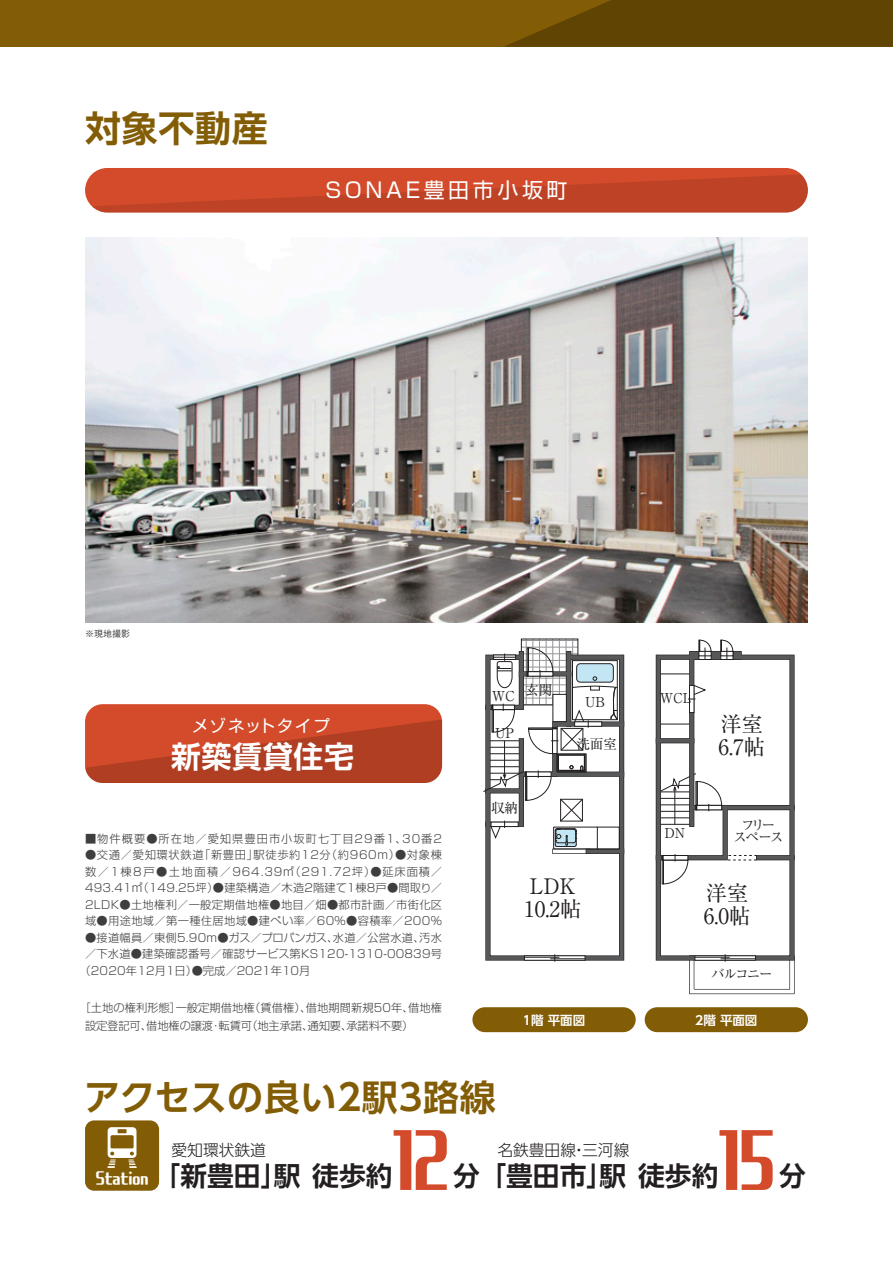
<style>
.page{position:relative;width:893px;height:1263px;background:#fff}
.page>*{position:absolute;margin:0;border:0;box-sizing:border-box;transform-origin:0 0}
.t1{font:94.5px "GN Kin iro Sans Serif";color:#d34b2b}
.t2{font:700 36px "UD Shin Go Pro De";letter-spacing:.02em;color:#835d06}
.t3{font:700 30px "UD Shin Go Pro De";letter-spacing:.02em;color:#fff}
.t4{font:700 26.85px "UD Shin Go Pro De";color:#231f20}
.t5{font:21.45px/22.6px "Ryumin Pr 6";color:#231f20}
.t6{font:21px "Shin Go Pr 6";letter-spacing:.17em;color:#fff}
.t7{font:21px "GN Kin iro Sans Serif";color:#fff}
.t8{font:16.5px "Shin Go Pr 6";letter-spacing:.1em;color:#fff}
.t9{font:300 15.75px "UD Shin Go Pro";color:#231f20}
.t10{font:13.65px/12.3px "Ryumin Pr 6";color:#231f20;text-align:center}
.t11{font:700 12.45px "UD Shin Go Pro De";color:#fff}
.t12{font:300 11.25px/16.5px "Shin Go Pr 6";letter-spacing:.015em;color:#3e3e3f;text-align:justify}
.t13{font:300 11.25px "Shin Go Pr 6";letter-spacing:.09em;color:#3e3e3f}
.t14{font:500 9px "Gothic BBB Pro";color:#3e3e3f}
</style>
<div class="page">
<div style="left:0;top:0;width:893px;height:47px;background:#835d06"></div>
<svg style="left:504px;top:0;width:389px;height:47px"></svg>
<div style="left:85px;top:704px;width:357px;height:79px;background:#d34b2b;border-radius:18px"></div>
<svg style="left:85px;top:719px;width:357px;height:64px"></svg>
<div style="left:85px;top:168px;width:723px;height:45px;background:#d34b2b;border-radius:22px"></div>
<svg style="left:92px;top:174px;width:716px;height:39px"></svg>
<div style="left:472px;top:1007px;width:164px;height:25px;background:#835d06;border-radius:12px"></div>
<div style="left:645px;top:1007px;width:163px;height:25px;background:#835d06;border-radius:12px"></div>
<img style="left:85px;top:237px;width:722px;height:385px">
<div style="left:85px;top:1120px;width:74px;height:71px;background:#835d06;border-radius:9px"></div>
<div style="left:108px;top:1127px;width:28px;height:31px;background:#fff;border-radius:4px"></div>
<div style="left:111px;top:1135px;width:23px;height:13px;background:#835d06;border-radius:2px"></div>
<svg style="left:118px;top:1129px;width:9px;height:4px"></svg>
<svg style="left:107px;top:1151px;width:9px;height:17px"></svg>
<svg style="left:128px;top:1151px;width:9px;height:17px"></svg>
<svg style="left:483px;top:638px;width:142px;height:324px"></svg>
<div style="left:690px;top:956px;width:104px;height:37px;border:4px solid #fff"></div>
<div style="left:689px;top:651px;width:53px;height:9px;border:5px solid #231f20"></div>
<div style="left:689px;top:657px;width:5px;height:167px;background:#4a4748"></div>
<div style="left:658px;top:738px;width:34px;height:5px;background:#4b494a"></div>
<div style="left:692px;top:805px;width:100px;height:5px;background:#3b393a"></div>
<div style="left:759px;top:855px;width:33px;height:5px;background:#484646"></div>
<div style="left:656px;top:655px;width:138px;height:305px;border:4px solid #57585a"></div>
<div style="left:690px;top:652px;width:51px;height:7px;border:4px solid #57585a"></div>
<svg style="left:690px;top:657px;width:4px;height:116px"></svg>
<svg style="left:658px;top:739px;width:34px;height:4px"></svg>
<hr style="left:692px;top:806px;width:100px;height:3px;background:#57585a">
<svg style="left:759px;top:856px;width:33px;height:4px"></svg>
<svg style="left:655px;top:773px;width:75px;height:111px"></svg>
<svg style="left:694px;top:955px;width:62px;height:5px"></svg>
<hr style="left:695px;top:957px;width:35px;height:1px;background:#231f20">
<hr style="left:721px;top:958px;width:34px;height:1px;background:#231f20">
<svg style="left:689px;top:700px;width:5px;height:13px"></svg>
<svg style="left:688px;top:685px;width:18px;height:15px"></svg>
<svg style="left:699px;top:639px;width:13px;height:21px"></svg>
<svg style="left:720px;top:639px;width:14px;height:21px"></svg>
<svg style="left:661px;top:724px;width:28px;height:1px"></svg>
<svg style="left:661px;top:674px;width:28px;height:1px"></svg>
<h2 class="t2" style="left:85px;top:99px;width:184px">対象不動産</h2>
<h3 class="t6" style="left:325px;top:173px;width:244px">SONAE豊田市小坂町</h3>
<p class="t14" style="left:85px;top:626px;width:47px">※現地撮影</p>
<h3 class="t8" style="left:192px;top:712px;width:139px">メゾネットタイプ</h3>
<h3 class="t3" style="left:171px;top:732px;width:184px">新築賃貸住宅</h3>
<p class="t10" style="left:492px;top:689px;width:24px">WC</p>
<p class="t10" style="left:495px;top:726px;width:20px">UP</p>
<p class="t10" style="left:525px;top:683px;width:29px">玄関</p>
<p class="t10" style="left:491px;top:801px;width:29px">収納</p>
<p class="t10" style="left:585px;top:695px;width:21px">UB</p>
<p class="t10" style="left:576px;top:737px;width:42px">洗面室</p>
<p class="t10" style="left:660px;top:691px;width:33px">WCL</p>
<h3 class="t5" style="left:718px;top:711px;width:48px">洋室<br>6.7帖</h3>
<p class="t13" style="left:85px;top:829px;width:359px">■物件概要●所在地／愛知県豊田市小坂町七丁目29番1、30番2</p>
<p class="t12" style="left:85px;top:846px;width:359px">●交通／愛知環状鉄道「新豊田」駅徒歩約12分（約960m）●対象棟数／1棟8戸●土地面積／964.39㎡（291.72坪）●延床面積／493.41㎡（149.25坪）●建築構造／木造2階建て１棟8戸●間取り／2LDK●土地権利／一般定期借地権●地目／畑●都市計画／市街化区域●用途地域／第一種住居地域●建ぺい率／60%●容積率／200％</p>
<p class="t12" style="left:85px;top:928px;width:358px">●接道幅員／東側5.90m●ガス／プロパンガス、水道／公営水道、汚水</p>
<p class="t12" style="left:85px;top:945px;width:358px">／下水道●建築確認番号／確認サービス第KS120-1310-00839号</p>
<p class="t12" style="left:79px;top:961px;width:232px">（2020年12月1日）●完成／2021年10月</p>
<p class="t12" style="left:85px;top:997px;width:358px;line-height:18px;text-indent:-6px">［土地の権利形態］一般定期借地権（賃借権）、借地期間新規50年、借地権設定登記可、借地権の譲渡・転賃可（地主承諾、通知要、承諾料不要）</p>
<h2 class="t2" style="left:85px;top:1068px;width:413px">アクセスの良い2駅3路線</h2>
<h3 class="t5" style="left:524px;top:874px;width:59px">LDK<br>10.2帖</h3>
<p class="t10" style="left:664px;top:825px;width:22px">DN</p>
<p class="t10" style="left:733px;top:818px;width:52px">フリースペース</p>
<h3 class="t5" style="left:704px;top:881px;width:48px">洋室<br>6.0帖</h3>
<p class="t10" style="left:711px;top:967px;width:63px">バルコニー</p>
<p class="t11" style="left:523px;top:1010px;width:64px">1階 平面図</p>
<p class="t11" style="left:695px;top:1010px;width:64px">2階 平面図</p>
<h1 class="t1" style="left:391px;top:1120px;width:59px">12</h1>
<h1 class="t1" style="left:717px;top:1120px;width:59px">15</h1>
<h3 class="t9" style="left:171px;top:1137px;width:96px">愛知環状鉄道</h3>
<h3 class="t9" style="left:497px;top:1137px;width:134px">名鉄豊田線・三河線</h3>
<h3 class="t7" style="left:96px;top:1169px;width:54px">Station</h3>
<h3 class="t4" style="left:154px;top:1154px;width:241px">「新豊田」駅徒歩約</h3>
<h3 class="t4" style="left:453px;top:1154px;width:267px">分「豊田市」駅徒歩約</h3>
<h3 class="t4" style="left:779px;top:1154px;width:28px">分</h3>
</div>
